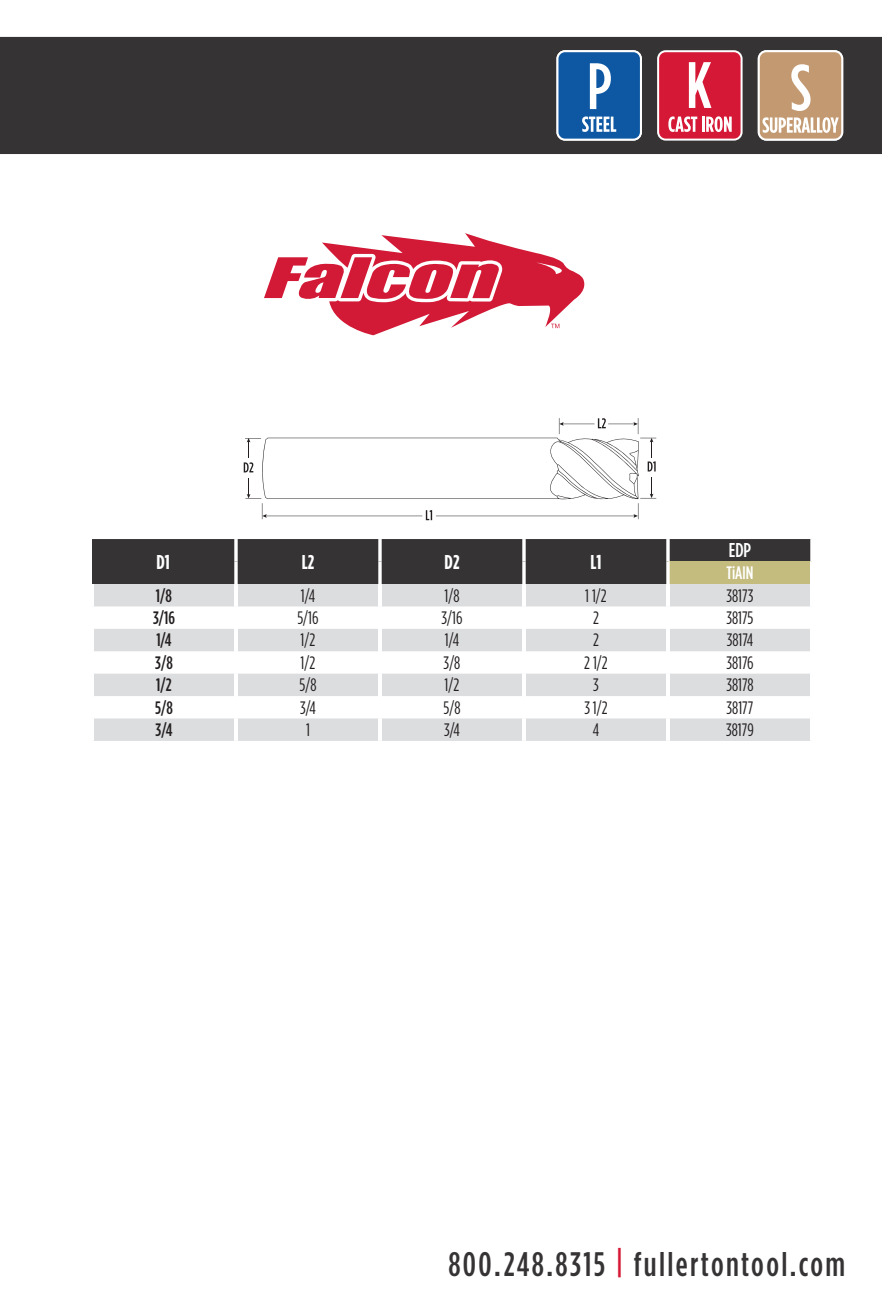
<style>
.page{position:relative;width:882px;height:1314px;background:#fff}
.page>*{position:absolute;margin:0;border:0;box-sizing:border-box;transform-origin:0 0}
.t1{font:500 34px "Gotham Condensed";letter-spacing:.07em;color:#363334}
.t2{font:700 20px "Gotham Condensed";color:#fff}
.t3{font:500 20px "Gotham Condensed";color:#fff}
.t4{font:18px "Gotham Condensed";color:#231f20}
.t5{font:500 18px "Gotham Condensed";color:#231f20}
.t6{font:500 18px "Gotham Condensed";color:#fff}
.s1{color:#d51836}
</style>
<div class="page">
<div style="left:0;top:37px;width:882px;height:117px;background:#363334"></div>
<svg style="left:264px;top:233px;width:321px;height:102px"></svg>
<div style="left:92px;top:539px;width:718px;height:45px;background:#363334"></div>
<div style="left:668px;top:562px;width:144px;height:22px;background:#c4bb7f"></div>
<svg style="left:94px;top:584px;width:716px;height:157px;fill:#dcdddf"></svg>
<hr style="left:234px;top:584px;width:4px;height:22px;background:#fff">
<hr style="left:378px;top:584px;width:4px;height:22px;background:#fff">
<hr style="left:522px;top:584px;width:4px;height:22px;background:#fff">
<hr style="left:666px;top:584px;width:4px;height:22px;background:#fff">
<hr style="left:234px;top:606px;width:4px;height:23px;background:#fff">
<hr style="left:378px;top:606px;width:4px;height:23px;background:#fff">
<hr style="left:522px;top:606px;width:4px;height:23px;background:#fff">
<hr style="left:666px;top:606px;width:4px;height:23px;background:#fff">
<hr style="left:234px;top:629px;width:4px;height:22px;background:#fff">
<hr style="left:378px;top:629px;width:4px;height:22px;background:#fff">
<hr style="left:522px;top:629px;width:4px;height:22px;background:#fff">
<hr style="left:666px;top:629px;width:4px;height:22px;background:#fff">
<hr style="left:234px;top:651px;width:4px;height:23px;background:#fff">
<hr style="left:378px;top:651px;width:4px;height:23px;background:#fff">
<hr style="left:522px;top:651px;width:4px;height:23px;background:#fff">
<hr style="left:666px;top:651px;width:4px;height:23px;background:#fff">
<hr style="left:234px;top:674px;width:4px;height:22px;background:#fff">
<hr style="left:378px;top:674px;width:4px;height:22px;background:#fff">
<hr style="left:522px;top:674px;width:4px;height:22px;background:#fff">
<hr style="left:666px;top:674px;width:4px;height:22px;background:#fff">
<hr style="left:234px;top:696px;width:4px;height:22px;background:#fff">
<hr style="left:378px;top:696px;width:4px;height:22px;background:#fff">
<hr style="left:522px;top:696px;width:4px;height:22px;background:#fff">
<hr style="left:666px;top:696px;width:4px;height:22px;background:#fff">
<hr style="left:234px;top:718px;width:4px;height:23px;background:#fff">
<hr style="left:378px;top:718px;width:4px;height:23px;background:#fff">
<hr style="left:522px;top:718px;width:4px;height:23px;background:#fff">
<hr style="left:666px;top:718px;width:4px;height:23px;background:#fff">
<svg style="left:234px;top:539px;width:4px;height:23px"></svg>
<svg style="left:234px;top:562px;width:4px;height:22px"></svg>
<svg style="left:378px;top:539px;width:4px;height:23px"></svg>
<svg style="left:378px;top:562px;width:4px;height:22px"></svg>
<svg style="left:522px;top:539px;width:4px;height:23px"></svg>
<svg style="left:522px;top:562px;width:4px;height:22px"></svg>
<svg style="left:666px;top:562px;width:4px;height:22px"></svg>
<svg style="left:666px;top:539px;width:4px;height:23px"></svg>
<svg style="left:810px;top:539px;width:2px;height:23px"></svg>
<hr style="left:810px;top:562px;width:4px;height:22px;background:#fff">
<svg style="left:657px;top:50px;width:86px;height:91px"></svg>
<svg style="left:556px;top:50px;width:86px;height:91px"></svg>
<svg style="left:758px;top:50px;width:85px;height:91px"></svg>
<svg style="left:244px;top:418px;width:412px;height:102px"></svg>
<p class="t2" style="left:156px;top:550px;width:15px">D1</p>
<p class="t2" style="left:302px;top:550px;width:14px">L2</p>
<p class="t2" style="left:445px;top:550px;width:16px">D2</p>
<p class="t2" style="left:590px;top:550px;width:13px">L1</p>
<p class="t3" style="left:729px;top:539px;width:24px">EDP</p>
<p class="t6" style="left:726px;top:563px;width:28px">TiAlN</p>
<p class="t5" style="left:156px;top:585px;width:18px">1/8</p>
<p class="t4" style="left:301px;top:586px;width:16px">1/4</p>
<p class="t4" style="left:445px;top:586px;width:16px">1/8</p>
<p class="t4" style="left:585px;top:586px;width:23px">1 1/2</p>
<p class="t4" style="left:727px;top:586px;width:28px">38173</p>
<p class="t5" style="left:153px;top:608px;width:23px">3/16</p>
<p class="t4" style="left:297px;top:608px;width:23px">5/16</p>
<p class="t4" style="left:442px;top:608px;width:22px">3/16</p>
<p class="t4" style="left:593px;top:608px;width:7px">2</p>
<p class="t4" style="left:726px;top:608px;width:29px">38175</p>
<p class="t5" style="left:156px;top:630px;width:17px">1/4</p>
<p class="t4" style="left:301px;top:630px;width:16px">1/2</p>
<p class="t4" style="left:445px;top:630px;width:16px">1/4</p>
<p class="t4" style="left:593px;top:630px;width:7px">2</p>
<p class="t4" style="left:727px;top:630px;width:28px">38174</p>
<p class="t5" style="left:155px;top:653px;width:19px">3/8</p>
<p class="t4" style="left:301px;top:653px;width:16px">1/2</p>
<p class="t4" style="left:444px;top:653px;width:18px">3/8</p>
<p class="t4" style="left:584px;top:653px;width:25px">2 1/2</p>
<p class="t4" style="left:726px;top:653px;width:29px">38176</p>
<p class="t5" style="left:156px;top:675px;width:17px">1/2</p>
<p class="t4" style="left:300px;top:675px;width:18px">5/8</p>
<p class="t4" style="left:445px;top:675px;width:16px">1/2</p>
<p class="t4" style="left:593px;top:675px;width:7px">3</p>
<p class="t4" style="left:726px;top:675px;width:29px">38178</p>
<p class="t5" style="left:155px;top:697px;width:19px">5/8</p>
<p class="t4" style="left:300px;top:698px;width:17px">3/4</p>
<p class="t4" style="left:444px;top:698px;width:18px">5/8</p>
<p class="t4" style="left:584px;top:698px;width:25px">3 1/2</p>
<p class="t4" style="left:727px;top:698px;width:28px">38177</p>
<p class="t5" style="left:156px;top:720px;width:18px">3/4</p>
<p class="t4" style="left:306px;top:720px;width:5px">1</p>
<p class="t4" style="left:444px;top:720px;width:17px">3/4</p>
<p class="t4" style="left:593px;top:720px;width:8px">4</p>
<p class="t4" style="left:726px;top:720px;width:29px">38179</p>
<h1 class="t1" style="left:448px;top:1245px;width:398px">800.248.8315 <span class="s1">|</span> fullertontool.com</h1>
</div>
